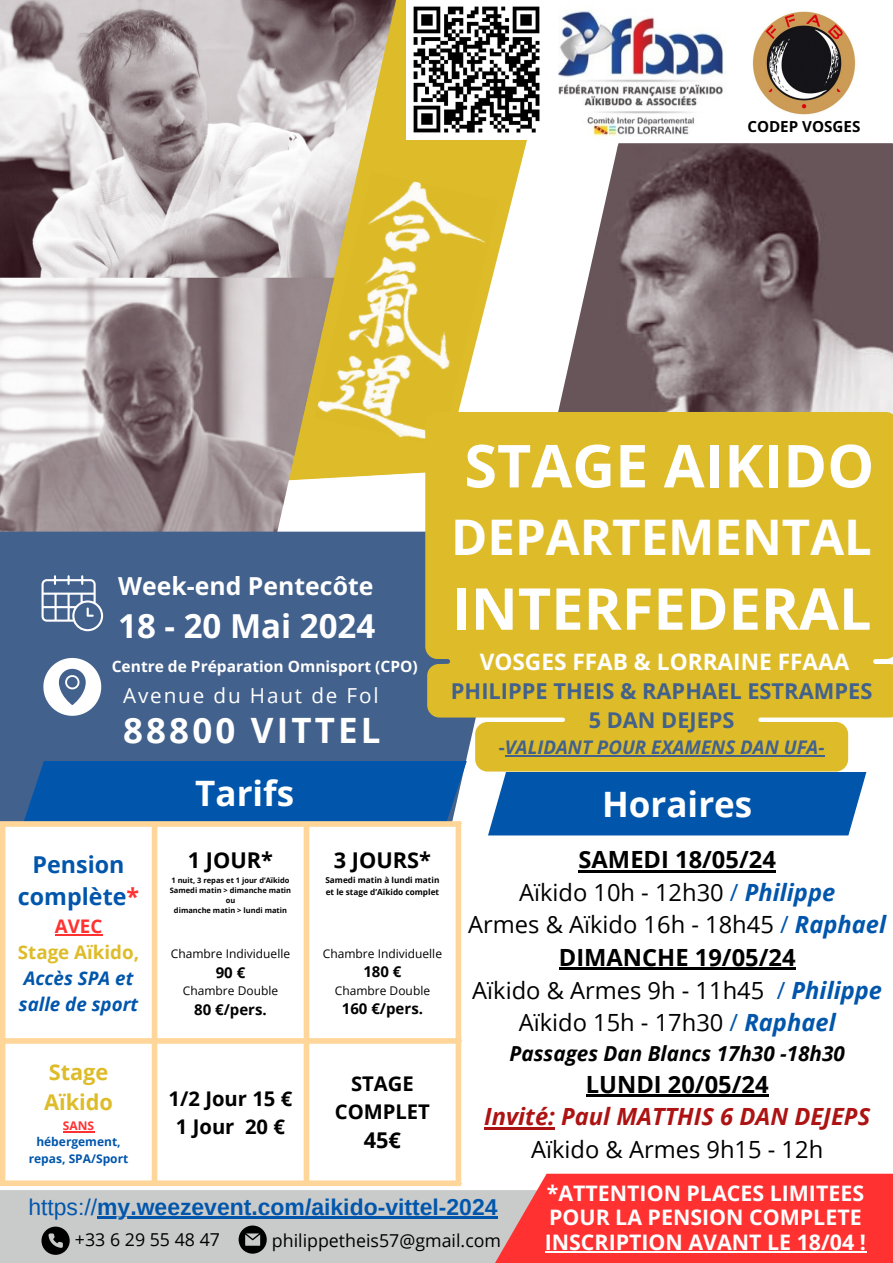
<style>
.page{position:relative;width:893px;height:1263px;background:#fff}
.page>*{position:absolute;margin:0;border:0;box-sizing:border-box;transform-origin:0 0}
.t1{font:700 59.25px "Open Sans";color:#fff}
.t2{font:700 57.75px "Open Sans";color:#fff}
.t3{font:700 49.12px "Open Sans";color:#fff}
.t4{font:700 35.03px "Open Sans";color:#fff}
.t5{font:700 34.95px "Open Sans";letter-spacing:.09em;color:#fff}
.t6{font:700 33.08px "Open Sans";color:#fff}
.t7{font:700 24.83px "Open Sans";color:#fff}
.t8{font:23.7px/32.6px "Open Sans";color:#000;text-align:center}
.t9{font:italic 700 23.7px "Open Sans";color:#ad1313}
.t10{font:700 23.7px "Open Sans";color:#000}
.t11{font:700 23.25px/32.1px "Open Sans";color:#0156ac;text-align:center}
.t12{font:700 22.95px "Arimo";color:#0156ac}
.t13{font:700 22.65px "Open Sans";color:#fff}
.t14{font:700 21.83px "Open Sans";color:#42618c}
.t15{font:700 21.75px "Open Sans";color:#000}
.t16{font:700 21.75px/30.4px "Open Sans";color:#debc29}
.t17{font:700 21.75px "Open Sans";color:#42618c}
.t18{font:700 21.38px/24.8px "Open Sans";color:#fff}
.t19{font:italic 700 20.7px "Open Sans";color:#000}
.t20{font:20.7px "Open Sans";letter-spacing:.09em;color:#fff}
.t21{font:700 20.25px/28.1px "Open Sans";color:#000;text-align:center}
.t22{font:italic 700 18.75px "Open Sans";color:#42618c}
.t23{font:italic 700 18.75px/25.9px "Open Sans";color:#0156ac}
.t24{font:700 18.75px "Open Sans";color:#debc29}
.t25{font:700 18.75px "Open Sans";color:#ff3131}
.t26{font:17.77px "Open Sans";color:#000}
.t27{font:700 15.52px "Open Sans";color:#fff}
.t28{font:700 15.15px "Open Sans";color:#000}
.t29{font:700 15px "Open Sans";color:#000}
.t30{font:12px "Open Sans";color:#000}
.t31{font:700 12px/16.4px "Open Sans";color:#0156ac;text-align:center}
.t32{font:700 12px "Open Sans";color:#ff3131}
.t33{font:700 8.25px "Open Sans";color:#000}
.t34{font:700 7.5px "Open Sans";color:#000}
.s1{font-style:normal}
.s2{color:#ff3131}
.s3{font-weight:700}
.s4{color:#0156ac}
.s5{font-weight:700;font-style:italic;color:#0156ac}
.s6{font-weight:400}
</style>
<div class="page">
<div style="left:0;top:1190px;width:893px;height:73px;background:#c9caca"></div>
<svg style="left:453px;top:1174px;width:440px;height:89px;background:#f84a4a"></svg>
<img style="left:574px;top:143px;width:319px;height:269px">
<svg style="left:41px;top:1226px;width:29px;height:29px"></svg>
<svg style="left:239px;top:1225px;width:28px;height:28px"></svg>
<svg style="left:334px;top:140px;width:240px;height:338px"></svg>
<img style="left:0;top:0;width:427px;height:278px">
<img style="left:0;top:278px;width:334px;height:254px">
<div style="left:0;top:532px;width:518px;height:295px;background:#42618c"></div>
<svg style="left:43px;top:658px;width:58px;height:58px"></svg>
<svg style="left:42px;top:575px;width:61px;height:56px;background:#6f87a7"></svg>
<div style="left:23px;top:761px;width:444px;height:64px;background:#0156ac"></div>
<svg style="left:5px;top:827px;width:450px;height:353px"></svg>
<hr style="left:55px;top:934px;width:47px;height:2px;background:#ff3131">
<hr style="left:63px;top:1131px;width:31px;height:1px;background:#ff3131">
<div style="left:0;top:827px;width:5px;height:353px;background:#ffd699"></div>
<div style="left:152px;top:827px;width:5px;height:353px;background:#ffd699"></div>
<div style="left:304px;top:827px;width:5px;height:353px;background:#ffd699"></div>
<div style="left:455px;top:827px;width:6px;height:353px;background:#ffd699"></div>
<div style="left:0;top:821px;width:461px;height:6px;background:#ffd699"></div>
<div style="left:0;top:1038px;width:461px;height:6px;background:#ffd699"></div>
<div style="left:0;top:1180px;width:461px;height:6px;background:#ffd699"></div>
<div style="left:488px;top:772px;width:378px;height:63px;background:#0156ac"></div>
<img style="left:407px;top:0;width:319px;height:140px">
<img style="left:752px;top:11px;width:104px;height:104px">
<img style="left:315px;top:172px;width:183px;height:274px">
<hr style="left:578px;top:870px;width:198px;height:2px;background:#000">
<hr style="left:559px;top:968px;width:236px;height:2px;background:#000">
<hr style="left:586px;top:1094px;width:182px;height:2px;background:#000">
<hr style="left:484px;top:1127px;width:71px;height:2px;background:#ad1313">
<hr style="left:545px;top:1251px;width:321px;height:2px;background:#fff">
<div style="left:425px;top:412px;width:468px;height:359px;background:#debc29"></div>
<hr style="left:505px;top:755px;width:319px;height:2px;background:#42618c">
<hr style="left:97px;top:1217px;width:400px;height:2px;background:#0156ac">
<p class="t28" style="left:747px;top:116px;width:115px">CODEP VOSGES</p>
<p class="t7" style="left:118px;top:568px;width:257px">Week-end Pentecôte</p>
<p class="t6" style="left:118px;top:603px;width:258px">18 - 20 Mai 2024</p>
<p class="t27" style="left:112px;top:655px;width:307px">Centre de Préparation Omnisport (CPO)</p>
<p class="t20" style="left:123px;top:680px;width:257px">Avenue du Haut de Fol</p>
<p class="t5" style="left:123px;top:706px;width:259px">88800 VITTEL</p>
<p class="t4" style="left:195px;top:769px;width:100px">Tarifs</p>
<h4 class="t1" style="left:464px;top:424px;width:411px">STAGE AIKIDO</h4>
<h4 class="t3" style="left:451px;top:503px;width:422px">DEPARTEMENTAL</h4>
<h4 class="t2" style="left:452px;top:568px;width:421px">INTERFEDERAL</h4>
<h4 class="t13" style="left:480px;top:646px;width:371px">VOSGES FFAB &amp; LORRAINE FFAAA</h4>
<h4 class="t14" style="left:451px;top:676px;width:423px">PHILIPPE THEIS &amp; RAPHAEL ESTRAMPES</h4>
<h4 class="t17" style="left:589px;top:704px;width:147px">5 DAN DEJEPS</h4>
<h4 class="t22" style="left:499px;top:734px;width:327px"><span class="s1">-</span>VALIDANT POUR EXAMENS DAN UFA-</h4>
<h3 class="t4" style="left:602px;top:779px;width:152px">Horaires</h3>
<p class="t11" style="left:18px;top:847px;width:123px">Pension complète<span class="s2">*</span></p>
<p class="t25" style="left:55px;top:913px;width:49px">AVEC</p>
<p class="t24" style="left:18px;top:939px;width:123px">Stage Aïkido,</p>
<p class="t23" style="left:19px;top:964px;width:121px">Accès SPA et salle de sport</p>
<p class="t16" style="left:44px;top:1056px;width:70px">Stage<br>Aïkido</p>
<p class="t32" style="left:63px;top:1117px;width:33px">SANS</p>
<p class="t31" style="left:29px;top:1133px;width:101px">hébergement, repas, SPA/Sport</p>
<p class="t15" style="left:188px;top:844px;width:87px">1 JOUR*</p>
<h4 class="t34" style="left:171px;top:875px;width:119px">1 nuit, 3 repas et 1 jour d’Aïkido</h4>
<h2 class="t34" style="left:170px;top:885px;width:123px">Samedi matin &gt; dimanche matin</h2>
<p class="t34" style="left:226px;top:895px;width:11px">ou</p>
<p class="t34" style="left:174px;top:905px;width:115px">dimanche matin &gt; lundi matin</p>
<p class="t30" style="left:171px;top:945px;width:121px">Chambre Individuelle</p>
<h5 class="t29" style="left:216px;top:962px;width:31px">90 €</h5>
<h1 class="t30" style="left:183px;top:982px;width:97px">Chambre Double</h1>
<p class="t29" style="left:194px;top:999px;width:74px">80 €/pers.</p>
<p class="t21" style="left:169px;top:1084px;width:125px">1/2 Jour 15 €</p>
<p class="t21" style="left:176px;top:1112px;width:110px">1 Jour 20 €</p>
<p class="t15" style="left:334px;top:844px;width:99px">3 JOURS*</p>
<p class="t33" style="left:325px;top:874px;width:116px">Samedi matin à lundi matin</p>
<p class="t33" style="left:326px;top:886px;width:115px">et le stage d’Aïkido complet</p>
<p class="t30" style="left:323px;top:945px;width:121px">Chambre Individuelle</p>
<p class="t29" style="left:363px;top:961px;width:40px">180 €</p>
<p class="t30" style="left:335px;top:982px;width:97px">Chambre Double</p>
<p class="t29" style="left:342px;top:998px;width:83px">160 €/pers.</p>
<p class="t21" style="left:335px;top:1068px;width:97px">STAGE<br>COMPLET</p>
<p class="t15" style="left:364px;top:1125px;width:39px">45€</p>
<p class="t8" style="left:468px;top:843px;width:419px"><span class="s3">SAMEDI 18/05/24<br></span>Aïkido 10h - 12h30 <span class="s4">/</span> <span class="s5">Philippe<br></span>Armes &amp; Aïkido 16h - 18h45 <span class="s4">/</span> <span class="s5">Raphael<br></span><span class="s3">DIMANCHE 19/05/24<br></span>Aïkido &amp; Armes 9h - 11h45 <span class="s4">/</span> <span class="s5">Philippe<br></span>Aïkido 15h - 17h30 <span class="s4">/</span> <span class="s5">Raphael</span></p>
<p class="t19" style="left:509px;top:1039px;width:337px">Passages Dan Blancs 17h30 -18h30</p>
<p class="t10" style="left:586px;top:1067px;width:184px">LUNDI 20/05/24</p>
<p class="t9" style="left:484px;top:1100px;width:387px">Invité: Paul MATTHIS 6 DAN DEJEPS</p>
<p class="t8" style="left:531px;top:1132px;width:293px">Aïkido &amp; Armes 9h15 - 12h</p>
<h3 class="t12" style="left:28px;top:1194px;width:471px"><span class="s6">https://</span>my.weezevent.com/aikido-vittel-2024</h3>
<p class="t26" style="left:75px;top:1227px;width:147px">+33 6 29 55 48 47</p>
<p class="t26" style="left:272px;top:1228px;width:231px">philippetheis57@gmail.com</p>
<p class="t18" style="left:545px;top:1180px;width:323px">*ATTENTION PLACES LIMITEES<br>POUR LA PENSION COMPLETE<br>INSCRIPTION AVANT LE 18/04 !</p>
</div>
